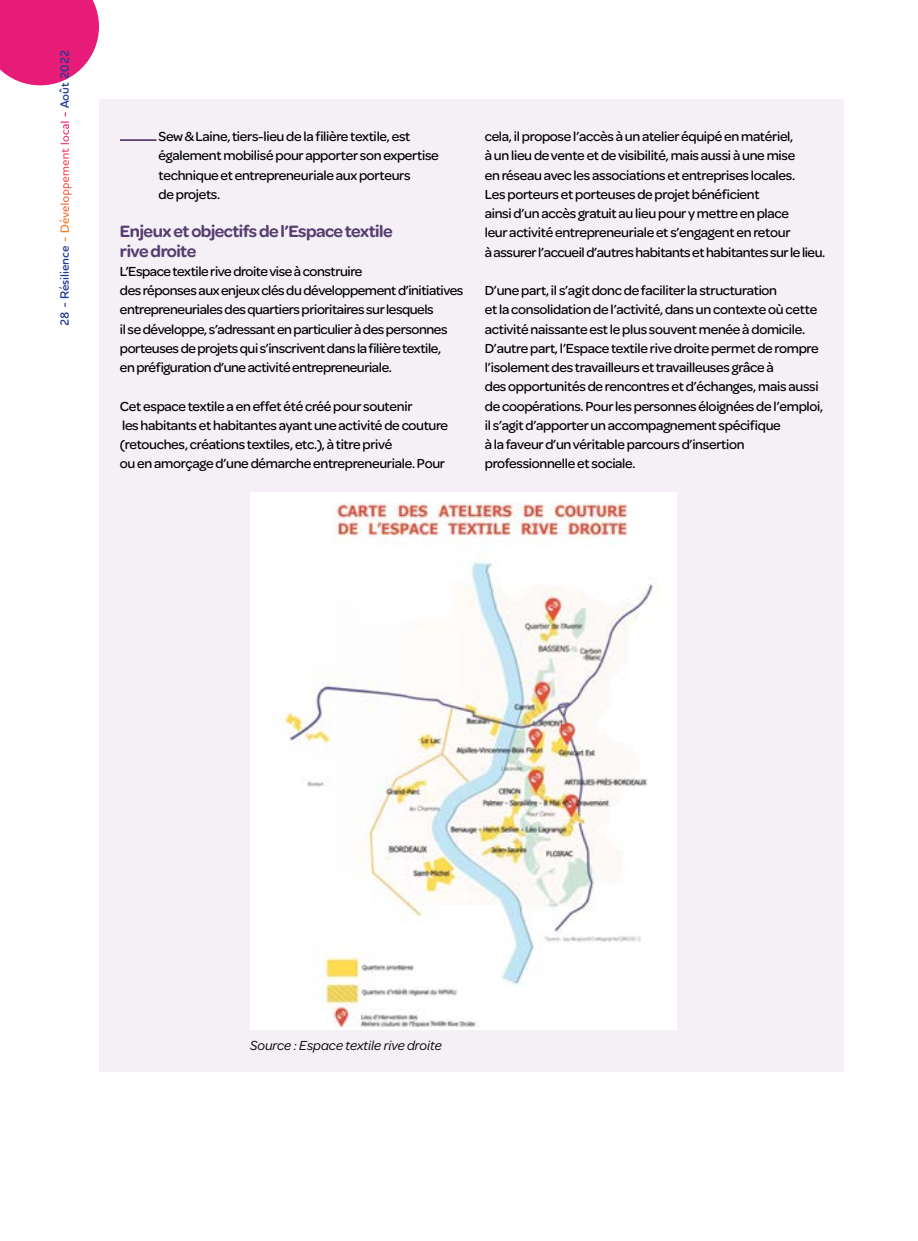
<style>
.page{position:relative;width:918px;height:1241px;background:#fff}
.page>*{position:absolute;margin:0;border:0;box-sizing:border-box;transform-origin:0 0}
.t1{font:600 17.5px/19.2px "Omnes";letter-spacing:-.03em;color:#563e70}
.t2{font:500 14px/19.2px "Omnes";letter-spacing:-.02em;color:#000}
.t3{font:italic 14px "Omnes";color:#000}
.t4{font:600 12.25px "Houschka Rounded";color:#1f3b94}
.s1{color:#fff}
</style>
<div class="page">
<svg style="left:0;top:0;width:99px;height:85px;background:#e93688"></svg>
<div style="left:99px;top:99px;width:744px;height:972px;background:#f4f0f6"></div>
<hr style="left:120px;top:139px;width:36px;height:2px;background:#563e70">
<div style="left:250px;top:492px;width:426px;height:537px;background:#fff"></div>
<img style="left:270px;top:503px;width:383px;height:522px">
<p class="t4" style="left:57px;top:326px;width:278px;rotate:-90deg">28 - Résilience <span class="s1">- Développement local -</span> Août 2022</p>
<p class="t2" style="left:158px;top:126px;width:282px">Sew &amp; Laine, tiers-lieu de la filière textile, est également mobilisé pour apporter son expertise technique et entrepreneuriale aux porteurs<br>de projets.</p>
<p class="t1" style="left:120px;top:221px;width:274px">Enjeux et objectifs de l’Espace textile rive droite</p>
<p class="t2" style="left:120px;top:260px;width:345px">L’Espace textile rive droite vise à construire<br>des réponses aux enjeux clés du développement d’initiatives entrepreneuriales des quartiers prioritaires sur lesquels<br>il se développe, s’adressant en particulier à des personnes porteuses de projets qui s’inscrivent dans la filière textile,<br>en préfiguration d’une activité entrepreneuriale.</p>
<p class="t2" style="left:120px;top:395px;width:330px">Cet espace textile a en effet été créé pour soutenir<br>les habitants et habitantes ayant une activité de couture (retouches, créations textiles, etc.), à titre privé<br>ou en amorçage d’une démarche entrepreneuriale. Pour</p>
<p class="t2" style="left:485px;top:126px;width:342px">cela, il propose l’accès à un atelier équipé en matériel,<br>à un lieu de vente et de visibilité, mais aussi à une mise<br>en réseau avec les associations et entreprises locales.<br>Les porteurs et porteuses de projet bénéficient<br>ainsi d’un accès gratuit au lieu pour y mettre en place<br>leur activité entrepreneuriale et s’engagent en retour<br>à assurer l’accueil d’autres habitants et habitantes sur le lieu.</p>
<p class="t2" style="left:485px;top:280px;width:340px">D’une part, il s’agit donc de faciliter la structuration<br>et la consolidation de l’activité, dans un contexte où cette activité naissante est le plus souvent menée à domicile.<br>D’autre part, l’Espace textile rive droite permet de rompre l’isolement des travailleurs et travailleuses grâce à<br>des opportunités de rencontres et d’échanges, mais aussi de coopérations. Pour les personnes éloignées de l’emploi, il s’agit d’apporter un accompagnement spécifique<br>à la faveur d’un véritable parcours d’insertion professionnelle et sociale.</p>
<p class="t3" style="left:250px;top:1036px;width:193px">Source : Espace textile rive droite</p>
</div>
